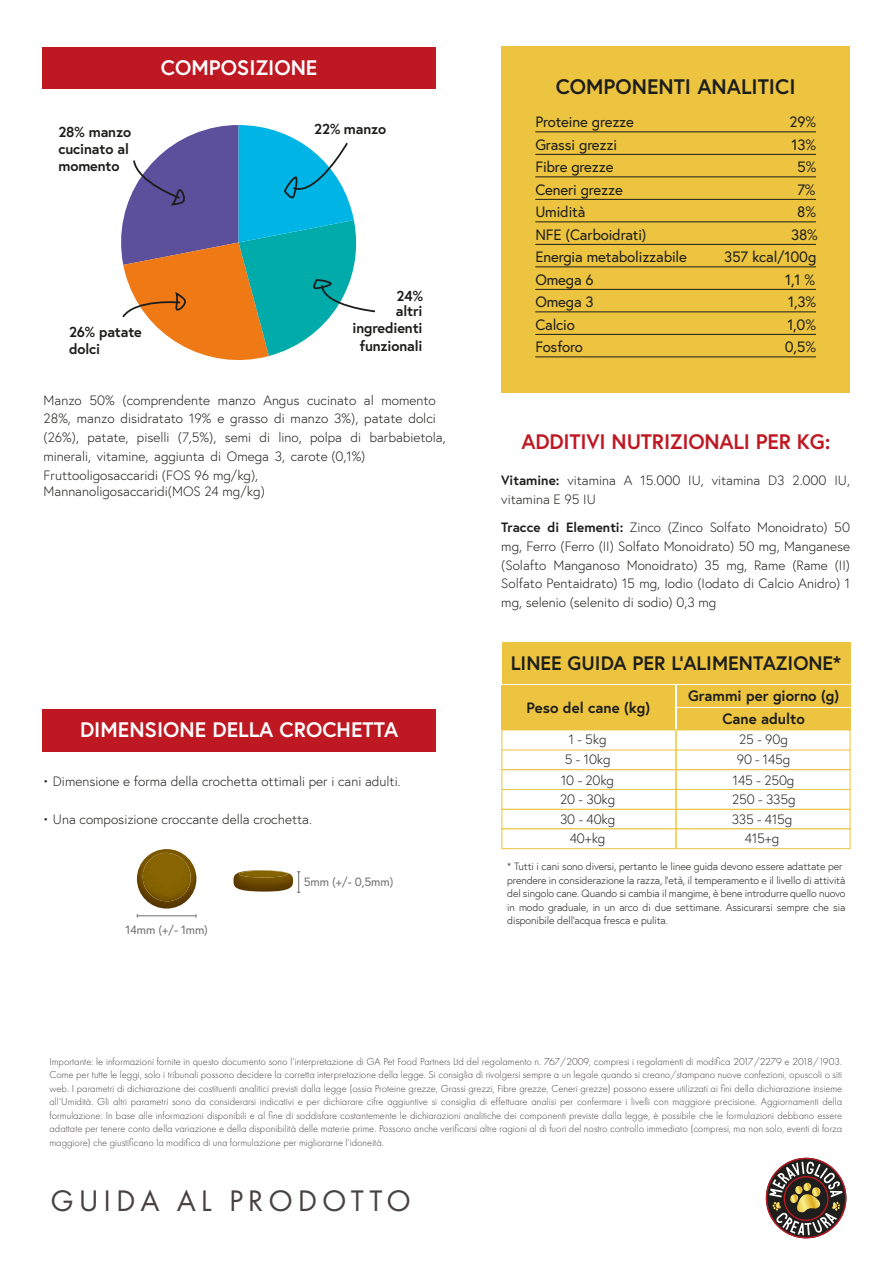
<style>
.page{position:relative;width:893px;height:1263px;background:#fff}
.page>*{position:absolute;margin:0;border:0;box-sizing:border-box;transform-origin:0 0}
.t1{font:30.9px "Futura PT";letter-spacing:.16em;color:#484342}
.t2{font:700 21px "Europa";color:#fff}
.t3{font:700 21px "Europa";letter-spacing:-.01em;color:#be1823}
.t4{font:700 21px "Europa";color:#1d1d1b}
.t5{font:700 19.5px "Europa";color:#1d1d1b}
.t6{font:15px "Europa";letter-spacing:-.01em;color:#1d1d1b}
.t7{font:700 15px/22.2px "Europa";color:#1d1d1b;text-align:center}
.t8{font:700 14.4px/17.2px "Europa";letter-spacing:-.01em;color:#1d1d1b}
.t9{font:300 13.5px/19.8px "Europa";color:#1d1d1b}
.t10{font:12px "Europa";letter-spacing:-.01em;color:#706f6f}
.t11{font:300 10.5px/13.5px "Futura PT";color:#484342;text-align:justify}
.t12{font:300 10.5px/13.5px "Europa";letter-spacing:-.01em;color:#1d1d1b}
.s1{font-weight:700}
</style>
<div class="page">
<div style="left:43px;top:47px;width:393px;height:42px;background:#be1823"></div>
<div style="left:501px;top:46px;width:349px;height:347px;background:#ecc43f"></div>
<hr style="left:535px;top:131px;width:281px;height:1px;background:#1d1d1b">
<hr style="left:535px;top:154px;width:281px;height:1px;background:#1d1d1b">
<hr style="left:535px;top:176px;width:281px;height:1px;background:#1d1d1b">
<hr style="left:535px;top:199px;width:281px;height:1px;background:#1d1d1b">
<hr style="left:535px;top:221px;width:281px;height:1px;background:#1d1d1b">
<hr style="left:535px;top:244px;width:281px;height:1px;background:#1d1d1b">
<hr style="left:535px;top:266px;width:281px;height:1px;background:#1d1d1b">
<hr style="left:535px;top:289px;width:281px;height:1px;background:#1d1d1b">
<hr style="left:535px;top:311px;width:281px;height:1px;background:#1d1d1b">
<hr style="left:535px;top:334px;width:281px;height:1px;background:#1d1d1b">
<hr style="left:535px;top:356px;width:281px;height:1px;background:#1d1d1b">
<svg style="left:121px;top:125px;width:254px;height:236px"></svg>
<div style="left:501px;top:686px;width:174px;height:44px;background:#ecc43f"></div>
<div style="left:677px;top:686px;width:173px;height:21px;background:#ecc43f"></div>
<div style="left:677px;top:709px;width:173px;height:21px;background:#ecc43f"></div>
<div style="left:502px;top:642px;width:348px;height:42px;background:#ecc43f"></div>
<div style="left:501px;top:729px;width:349px;height:22px;border:1px solid #ecc43f"></div>
<div style="left:501px;top:769px;width:349px;height:21px;border:1px solid #ecc43f"></div>
<div style="left:501px;top:789px;width:349px;height:21px;border:1px solid #ecc43f"></div>
<div style="left:501px;top:828px;width:349px;height:21px;border:1px solid #ecc43f"></div>
<hr style="left:675px;top:730px;width:2px;height:118px;background:#ecc43f">
<div style="left:43px;top:710px;width:393px;height:42px;background:#be1823"></div>
<hr style="left:137px;top:915px;width:59px;height:1px;background:#706f6f">
<img style="left:137px;top:849px;width:59px;height:59px">
<img style="left:139px;top:853px;width:55px;height:48px">
<svg style="left:297px;top:871px;width:3px;height:22px"></svg>
<img style="left:234px;top:870px;width:59px;height:21px">
<img style="left:239px;top:871px;width:48px;height:6px">
<svg style="left:766px;top:1158px;width:80px;height:80px"></svg>
<h3 class="t8" style="left:58px;top:122px;width:74px">28% manzo cucinato al momento</h3>
<h2 class="t2" style="left:161px;top:53px;width:158px">COMPOSIZIONE</h2>
<h3 class="t8" style="left:314px;top:120px;width:74px">22% manzo</h3>
<h3 class="t8" style="left:69px;top:323px;width:74px">26% patate dolci</h3>
<h3 class="t8" style="left:396px;top:287px;width:28px">24%</h3>
<h3 class="t8" style="left:353px;top:319px;width:72px;text-align:center">ingredienti funzionali</h3>
<h3 class="t8" style="left:396px;top:302px;width:28px">altri</h3>
<p class="t9" style="left:44px;top:390px;width:404px;line-height:18.8px">Manzo 50% (comprendente manzo Angus cucinato al momento 28%, manzo disidratato 19% e grasso di manzo 3%), patate dolci (26%), patate, piselli (7,5%), semi di lino, polpa di barbabietola, minerali, vitamine, aggiunta di Omega 3, carote (0,1%)<br>Fruttooligosaccaridi (FOS 96 mg/kg),</p>
<p class="t9" style="left:44px;top:481px;width:223px">Mannanoligosaccaridi(MOS 24 mg/kg)</p>
<h2 class="t2" style="left:80px;top:715px;width:320px">DIMENSIONE DELLA CROCHETTA</h2>
<p class="t9" style="left:43px;top:771px;width:359px">• Dimensione e forma della crochetta ottimali per i cani adulti.</p>
<p class="t9" style="left:43px;top:809px;width:271px">• Una composizione croccante della crochetta.</p>
<p class="t10" style="left:125px;top:922px;width:84px">14mm (+/- 1mm)</p>
<p class="t10" style="left:304px;top:874px;width:91px">5mm (+/- 0,5mm)</p>
<h2 class="t4" style="left:556px;top:72px;width:241px">COMPONENTI ANALITICI</h2>
<h3 class="t6" style="left:535px;top:112px;width:100px">Proteine grezze</h3>
<h3 class="t6" style="left:789px;top:112px;width:28px">29%</h3>
<h3 class="t6" style="left:535px;top:135px;width:83px">Grassi grezzi</h3>
<h3 class="t6" style="left:791px;top:135px;width:26px">13%</h3>
<h3 class="t6" style="left:535px;top:157px;width:80px">Fibre grezze</h3>
<h3 class="t6" style="left:797px;top:157px;width:21px">5%</h3>
<h3 class="t6" style="left:535px;top:180px;width:89px">Ceneri grezze</h3>
<h3 class="t6" style="left:797px;top:180px;width:20px">7%</h3>
<h3 class="t6" style="left:535px;top:202px;width:52px">Umidità</h3>
<h3 class="t6" style="left:797px;top:202px;width:20px">8%</h3>
<h3 class="t6" style="left:535px;top:225px;width:113px">NFE (Carboidrati)</h3>
<h3 class="t6" style="left:791px;top:225px;width:28px">38%</h3>
<h3 class="t6" style="left:535px;top:247px;width:153px">Energia metabolizzabile</h3>
<h3 class="t6" style="left:724px;top:247px;width:94px">357 kcal/100g</h3>
<h3 class="t6" style="left:535px;top:270px;width:60px">Omega 6</h3>
<h3 class="t6" style="left:785px;top:270px;width:31px">1,1 %</h3>
<h3 class="t6" style="left:535px;top:292px;width:60px">Omega 3</h3>
<h3 class="t6" style="left:788px;top:292px;width:29px">1,3%</h3>
<h3 class="t6" style="left:535px;top:315px;width:41px">Calcio</h3>
<h3 class="t6" style="left:787px;top:315px;width:30px">1,0%</h3>
<h3 class="t6" style="left:535px;top:337px;width:49px">Fosforo</h3>
<h3 class="t6" style="left:785px;top:337px;width:33px">0,5%</h3>
<h2 class="t3" style="left:521px;top:427px;width:311px">ADDITIVI NUTRIZIONALI PER KG:</h2>
<p class="t9" style="left:501px;top:471px;width:350px;line-height:18.8px"><span class="s1">Vitamine:</span> vitamina A 15.000 IU, vitamina D3 2.000 IU, vitamina E 95 IU</p>
<p class="t9" style="left:501px;top:518px;width:350px;line-height:18.8px;text-align:justify"><span class="s1">Tracce di Elementi:</span> Zinco (Zinco Solfato Monoidrato) 50 mg, Ferro (Ferro (II) Solfato Monoidrato) 50 mg, Manganese (Solafto Manganoso Monoidrato) 35 mg, Rame (Rame (II)<br>Solfato Pentaidrato) 15 mg, Iodio (Iodato di Calcio Anidro) 1 mg, selenio (selenito di sodio) 0,3 mg</p>
<h3 class="t5" style="left:511px;top:650px;width:332px">LINEE GUIDA PER L’ALIMENTAZIONE*</h3>
<h3 class="t7" style="left:526px;top:696px;width:125px">Peso del cane (kg)</h3>
<h3 class="t7" style="left:688px;top:684px;width:152px">Grammi per giorno (g)<br>Cane adulto</h3>
<p class="t9" style="left:560px;top:729px;width:57px;text-align:center">1 - 5kg<br>5 - 10kg<br>10 - 20kg<br>20 - 30kg<br>30 - 40kg<br>40+kg</p>
<p class="t9" style="left:732px;top:729px;width:65px;text-align:center">25 - 90g<br>90 - 145g<br>145 - 250g<br>250 - 335g<br>335 - 415g<br>415+g</p>
<p class="t12" style="left:507px;top:860px;width:340px">* Tutti i cani sono diversi, pertanto le linee guida devono essere adattate per prendere in considerazione la razza, l’età, il temperamento e il livello di attività del singolo cane. Quando si cambia il mangime, è bene introdurre quello nuovo in modo graduale, in un arco di due settimane. Assicurarsi sempre che sia disponibile dell’acqua fresca e pulita.</p>
<p class="t11" style="left:49px;top:1054px;width:794px">Importante: le informazioni fornite in questo documento sono l’interpretazione di GA Pet Food Partners Ltd del regolamento n. 767/2009, compresi i regolamenti di modifica 2017/2279 e 2018/1903.<br>Come per tutte le leggi, solo i tribunali possono decidere la corretta interpretazione della legge. Si consiglia di rivolgersi sempre a un legale quando si creano/stampano nuove confezioni, opuscoli o siti web. I parametri di dichiarazione dei costituenti analitici previsti dalla legge (ossia Proteine grezze, Grassi grezzi, Fibre grezze, Ceneri grezze) possono essere utilizzati ai fini della dichiarazione insieme all’Umidità. Gli altri parametri sono da considerarsi indicativi e per dichiarare cifre aggiuntive si consiglia di effettuare analisi per confermare i livelli con maggiore precisione. Aggiornamenti della formulazione: In base alle informazioni disponibili e al fine di soddisfare costantemente le dichiarazioni analitiche dei componenti previste dalla legge, è possibile che le formulazioni debbano essere adattate per tenere conto della variazione e della disponibilità delle materie prime. Possono anche verificarsi altre ragioni al di fuori del nostro controllo immediato (compresi, ma non solo, eventi di forza maggiore) che giustificano la modifica di una formulazione per migliorarne l’idoneità.</p>
<h1 class="t1" style="left:50px;top:1182px;width:362px">GUIDA AL PRODOTTO</h1>
</div>
